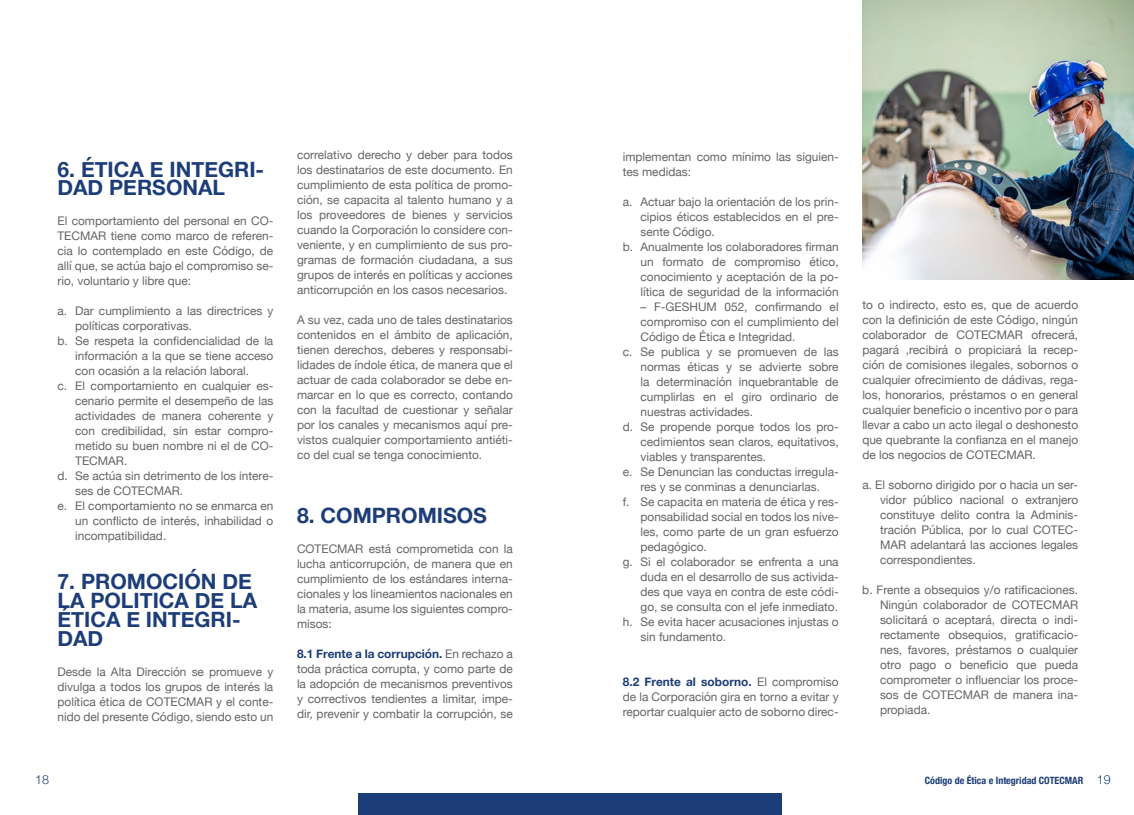
<style>
.page{position:relative;width:1134px;height:815px;background:#fff}
.page>*{position:absolute;margin:0;border:0;box-sizing:border-box;transform-origin:0 0}
.t1{font:700 21.12px/19px "Helvetica Neue";color:#1c3d78}
.t2{font:300 12.5px "Helvetica Neue";color:#1c3d78}
.t3{font:11.88px/15px "Helvetica Neue";color:#636466;text-align:justify}
.t4{font:700 condensed 10px "Helvetica Neue";color:#1c3d78}
.s1{font-weight:700;color:#1c3d78}
.s2{font-weight:300;font-stretch:normal;font-size:12.5px}
</style>
<div class="page">
<div style="left:358px;top:794px;width:423px;height:21px;background:#1c3d78"></div>
<img style="left:862px;top:0;width:272px;height:280px">
<h1 class="t1" style="left:58px;top:160px;width:208px">6. ÉTICA E INTEGRI-<br>DAD PERSONAL</h1>
<p class="t3" style="left:58px;top:214px;width:217px">El comportamiento del personal en CO-TECMAR tiene como marco de referen&shy;cia lo contemplado en este Código, de allí que, se actúa bajo el compromiso se&shy;rio, voluntario y libre que:</p>
<p class="t3" style="left:58px;top:304px;width:217px">a. Dar cumplimiento a las directrices y</p>
<p class="t3" style="left:75px;top:319px;width:118px">políticas corporativas.</p>
<p class="t3" style="left:58px;top:334px;width:217px">b. Se respeta la confidencialidad de la</p>
<p class="t3" style="left:75px;top:349px;width:200px">información a la que se tiene acceso</p>
<p class="t3" style="left:75px;top:364px;width:175px">con ocasión a la relación laboral.</p>
<p class="t3" style="left:58px;top:379px;width:217px">c. El comportamiento en cualquier es-</p>
<p class="t3" style="left:75px;top:394px;width:200px">cenario permite el desempeño de las</p>
<p class="t3" style="left:75px;top:409px;width:200px">actividades de manera coherente y</p>
<p class="t3" style="left:75px;top:424px;width:200px">con credibilidad, sin estar compro-</p>
<p class="t3" style="left:75px;top:439px;width:200px">metido su buen nombre ni el de CO-</p>
<p class="t3" style="left:75px;top:454px;width:54px">TECMAR.</p>
<p class="t3" style="left:58px;top:469px;width:217px">d. Se actúa sin detrimento de los intere-</p>
<p class="t3" style="left:75px;top:484px;width:109px">ses de COTECMAR.</p>
<p class="t3" style="left:58px;top:499px;width:217px">e. El comportamiento no se enmarca en</p>
<p class="t3" style="left:75px;top:514px;width:200px">un conflicto de interés, inhabilidad o</p>
<p class="t3" style="left:75px;top:529px;width:93px">incompatibilidad.</p>
<h1 class="t1" style="left:58px;top:573px;width:201px">7. PROMOCIÓN DE<br>LA POLITICA DE LA<br>ÉTICA E INTEGRI-<br>DAD</h1>
<p class="t3" style="left:58px;top:665px;width:217px">Desde la Alta Dirección se promueve y divulga a todos los grupos de interés la política ética de COTECMAR y el conte&shy;nido del presente Código, siendo esto un</p>
<p class="t3" style="left:297px;top:148px;width:217px">correlativo derecho y deber para todos los destinatarios de este documento. En cumplimiento de esta política de promo&shy;ción, se capacita al talento humano y a los proveedores de bienes y servicios cuando la Corporación lo considere con&shy;veniente, y en cumplimiento de sus pro&shy;gramas de formación ciudadana, a sus grupos de interés en políticas y acciones anticorrupción en los casos necesarios.</p>
<p class="t3" style="left:297px;top:313px;width:217px">A su vez, cada uno de tales destinatarios contenidos en el ámbito de aplicación, tienen derechos, deberes y responsabi&shy;lidades de índole ética, de manera que el actuar de cada colaborador se debe en&shy;marcar en lo que es correcto, contando con la facultad de cuestionar y señalar por los canales y mecanismos aquí pre&shy;vistos cualquier comportamiento antiéti&shy;co del cual se tenga conocimiento.</p>
<h1 class="t1" style="left:297px;top:507px;width:191px">8. COMPROMISOS</h1>
<p class="t3" style="left:297px;top:542px;width:217px">COTECMAR está comprometida con la lucha anticorrupción, de manera que en cumplimiento de los estándares interna&shy;cionales y los lineamientos nacionales en la materia, asume los siguientes compro&shy;misos:</p>
<p class="t3" style="left:297px;top:647px;width:217px"><span class="s1">8.1 Frente a la corrupción.</span> En rechazo a toda práctica corrupta, y como parte de la adopción de mecanismos preventivos y correctivos tendientes a limitar, impe&shy;dir, prevenir y combatir la corrupción, se</p>
<p class="t3" style="left:623px;top:150px;width:217px">implementan como mínimo las siguien&shy;tes medidas:</p>
<p class="t3" style="left:623px;top:195px;width:217px">a. Actuar bajo la orientación de los prin-</p>
<p class="t3" style="left:640px;top:210px;width:200px">cipios éticos establecidos en el pre-</p>
<p class="t3" style="left:640px;top:225px;width:76px">sente Código.</p>
<p class="t3" style="left:623px;top:240px;width:217px">b. Anualmente los colaboradores firman</p>
<p class="t3" style="left:640px;top:255px;width:200px">un formato de compromiso ético,</p>
<p class="t3" style="left:640px;top:270px;width:200px">conocimiento y aceptación de la po-</p>
<p class="t3" style="left:640px;top:285px;width:200px">lítica de seguridad de la información</p>
<p class="t3" style="left:640px;top:300px;width:200px">– F-GESHUM 052, confirmando el</p>
<p class="t3" style="left:640px;top:315px;width:200px">compromiso con el cumplimiento del</p>
<p class="t3" style="left:640px;top:330px;width:157px">Código de Ética e Integridad.</p>
<p class="t3" style="left:623px;top:345px;width:217px">c. Se publica y se promueven de las</p>
<p class="t3" style="left:640px;top:360px;width:200px">normas éticas y se advierte sobre</p>
<p class="t3" style="left:640px;top:375px;width:200px">la determinación inquebrantable de</p>
<p class="t3" style="left:640px;top:390px;width:200px">cumplirlas en el giro ordinario de</p>
<p class="t3" style="left:640px;top:405px;width:114px">nuestras actividades.</p>
<p class="t3" style="left:623px;top:420px;width:217px">d. Se propende porque todos los pro-</p>
<p class="t3" style="left:640px;top:435px;width:200px">cedimientos sean claros, equitativos,</p>
<p class="t3" style="left:640px;top:450px;width:127px">viables y transparentes.</p>
<p class="t3" style="left:623px;top:465px;width:217px">e. Se Denuncian las conductas irregula-</p>
<p class="t3" style="left:640px;top:480px;width:181px">res y se conminas a denunciarlas.</p>
<p class="t3" style="left:623px;top:495px;width:217px">f. Se capacita en materia de ética y res-</p>
<p class="t3" style="left:640px;top:510px;width:200px">ponsabilidad social en todos los nive-</p>
<p class="t3" style="left:640px;top:525px;width:200px">les, como parte de un gran esfuerzo</p>
<p class="t3" style="left:640px;top:540px;width:68px">pedagógico.</p>
<p class="t3" style="left:623px;top:555px;width:217px">g. Si el colaborador se enfrenta a una</p>
<p class="t3" style="left:640px;top:570px;width:200px">duda en el desarrollo de sus activida-</p>
<p class="t3" style="left:640px;top:585px;width:200px">des que vaya en contra de este códi-</p>
<p class="t3" style="left:640px;top:600px;width:199px">go, se consulta con el jefe inmediato.</p>
<p class="t3" style="left:623px;top:615px;width:217px">h. Se evita hacer acusaciones injustas o</p>
<p class="t3" style="left:640px;top:630px;width:87px">sin fundamento.</p>
<p class="t3" style="left:623px;top:675px;width:217px"><span class="s1">8.2 Frente al soborno.</span> El compromiso de la Corporación gira en torno a evitar y reportar cualquier acto de soborno direc-</p>
<p class="t3" style="left:862px;top:298px;width:217px">to o indirecto, esto es, que de acuerdo con la definición de este Código, ningún colaborador de COTECMAR ofrecerá, pagará ,recibirá o propiciará la recep&shy;ción de comisiones ilegales, sobornos o cualquier ofrecimiento de dádivas, rega&shy;los, honorarios, préstamos o en general cualquier beneficio o incentivo por o para llevar a cabo un acto ilegal o deshonesto que quebrante la confianza en el manejo de los negocios de COTECMAR.</p>
<p class="t3" style="left:880px;top:478px;width:200px;text-indent:-18px">a. El soborno dirigido por o hacia un ser&shy;vidor público nacional o extranjero constituye delito contra la Adminis&shy;tración Pública, por lo cual COTEC-MAR adelantará las acciones legales correspondientes.</p>
<p class="t3" style="left:880px;top:583px;width:200px;text-indent:-18px">b. Frente a obsequios y/o ratificaciones.<br>Ningún colaborador de COTECMAR solicitará o aceptará, directa o indi&shy;rectamente obsequios, gratificacio&shy;nes, favores, préstamos o cualquier otro pago o beneficio que pueda comprometer o influenciar los proce&shy;sos de COTECMAR de manera ina&shy;propiada.</p>
<p class="t2" style="left:35px;top:769px;width:15px">18</p>
<p class="t4" style="left:925px;top:772px;width:187px">Código de Ética e Integridad COTECMAR <span class="s2">19</span></p>
</div>
